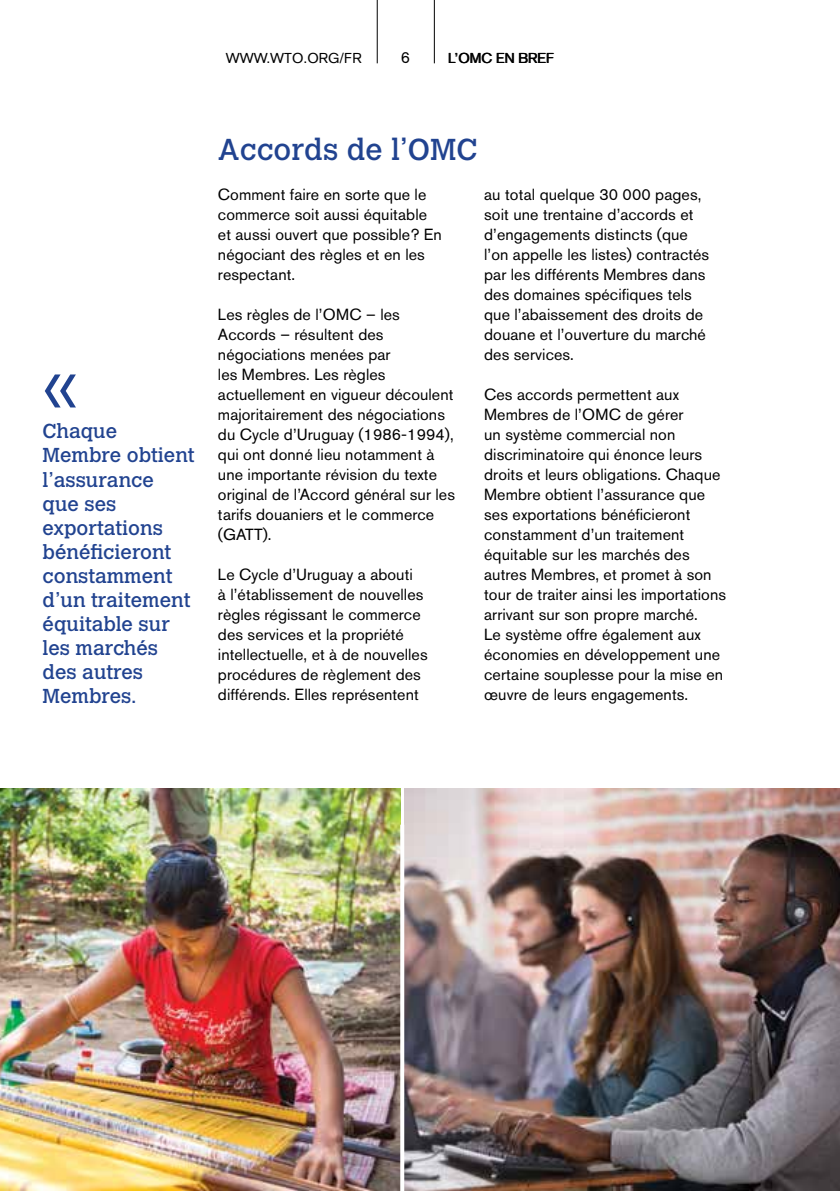
<style>
.page{position:relative;width:840px;height:1191px;background:#fff}
.page>*{position:absolute;margin:0;border:0;box-sizing:border-box;transform-origin:0 0}
.t1{font:62px "Calvert MT Std";color:#214390}
.t2{font:30px "Calvert MT Std";color:#214390}
.t3{font:20px/24px "Calvert MT Std";color:#214390}
.t4{font:16px/20px "Akzidenz Grotesk BE";letter-spacing:.005em;color:#000}
.t5{font:14px "Akzidenz Grotesk";color:#000}
</style>
<div class="page">
<img style="left:0;top:788px;width:400px;height:403px">
<img style="left:404px;top:788px;width:435px;height:403px">
<hr style="left:376px;top:0;width:1px;height:63px;background:#000">
<hr style="left:434px;top:0;width:1px;height:63px;background:#000">
<svg style="left:400px;top:824px;width:1px;height:367px"></svg>
<p class="t5" style="left:225px;top:50px;width:138px">WWW.WTO.ORG/FR</p>
<p class="t4" style="left:400px;top:48px;width:11px">6</p>
<p class="t5" style="left:448px;top:50px;width:108px">L’OMC EN BREF</p>
<h1 class="t1" style="left:43px;top:350px;width:37px">«</h1>
<p class="t3" style="left:43px;top:420px;width:153px">Chaque<br>Membre obtient l’assurance que ses exportations bénéficieront constamment d’un traitement équitable sur les marchés des autres<br>Membres.</p>
<h2 class="t2" style="left:218px;top:132px;width:261px">Accords de l’OMC</h2>
<p class="t4" style="left:218px;top:184px;width:225px">Comment faire en sorte que le commerce soit aussi équitable et aussi ouvert que possible? En négociant des règles et en les respectant.</p>
<p class="t4" style="left:218px;top:304px;width:238px">Les règles de l’OMC – les<br>Accords – résultent des négociations menées par<br>les Membres. Les règles actuellement en vigueur découlent majoritairement des négociations du Cycle d’Uruguay (1986-1994), qui ont donné lieu notamment à une importante révision du texte original de l’Accord général sur les tarifs douaniers et le commerce (GATT).</p>
<p class="t4" style="left:218px;top:564px;width:211px">Le Cycle d’Uruguay a abouti<br>à l’établissement de nouvelles règles régissant le commerce des services et la propriété intellectuelle, et à de nouvelles procédures de règlement des différends. Elles représentent</p>
<p class="t4" style="left:484px;top:184px;width:226px">au total quelque 30 000 pages, soit une trentaine d’accords et d’engagements distincts (que l’on appelle les listes) contractés par les différents Membres dans des domaines spécifiques tels que l’abaissement des droits de douane et l’ouverture du marché des services.</p>
<p class="t4" style="left:484px;top:384px;width:243px">Ces accords permettent aux<br>Membres de l’OMC de gérer<br>un système commercial non discriminatoire qui énonce leurs droits et leurs obligations. Chaque<br>Membre obtient l’assurance que ses exportations bénéficieront constamment d’un traitement équitable sur les marchés des autres Membres, et promet à son tour de traiter ainsi les importations arrivant sur son propre marché.<br>Le système offre également aux économies en développement une certaine souplesse pour la mise en œuvre de leurs engagements.</p>
</div>
